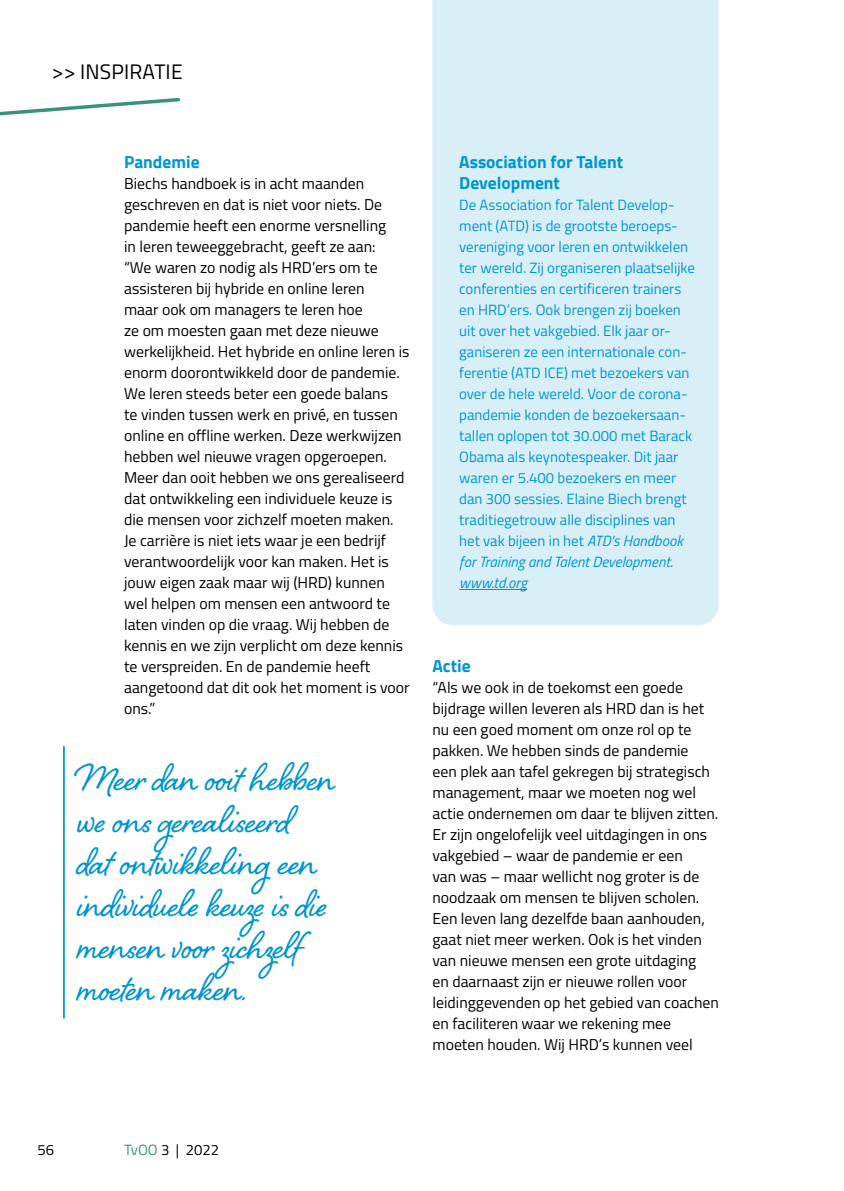
<style>
.page{position:relative;width:844px;height:1191px;background:#fff}
.page>*{position:absolute;margin:0;border:0;box-sizing:border-box;transform-origin:0 0}
.t1{font:49px/42px "Shelby";letter-spacing:-.01em;color:#0095d0}
.t2{font:21px "Titillium Web";letter-spacing:.01em;color:#000}
.t3{font:700 17.5px/21px "Titillium Web";color:#0095d0}
.t4{font:15.75px/21px "Titillium Web";color:#000}
.t5{font:14.88px/21px "Titillium Web";color:#0095d0}
.t6{font:14.88px "Titillium Web";color:#000}
.s1{font-style:italic}
.s2{color:#3d917a}
</style>
<div class="page">
<svg style="left:0;top:97px;width:181px;height:19px"></svg>
<svg style="left:432px;top:0;width:286px;height:625px;background:#d9eff7"></svg>
<hr style="left:459px;top:589px;width:68px;height:1px;background:#0095d0">
<hr style="left:63px;top:746px;width:2px;height:272px;background:#0095d0">
<h2 class="t2" style="left:52px;top:56px;width:132px">&gt;&gt; INSPIRATIE</h2>
<p class="t3" style="left:124px;top:150px;width:77px">Pandemie</p>
<p class="t4" style="left:124px;top:172px;width:287px">Biechs handboek is in acht maanden geschreven en dat is niet voor niets. De pandemie heeft een enorme versnelling<br>in leren teweeggebracht, geeft ze aan:<br>“We waren zo nodig als HRD’ers om te assisteren bij hybride en online leren<br>maar ook om managers te leren hoe<br>ze om moesten gaan met deze nieuwe werkelijkheid. Het hybride en online leren is enorm doorontwikkeld door de pandemie.<br>We leren steeds beter een goede balans<br>te vinden tussen werk en privé, en tussen online en offline werken. Deze werkwijzen hebben wel nieuwe vragen opgeroepen.<br>Meer dan ooit hebben we ons gerealiseerd dat ontwikkeling een individuele keuze is die mensen voor zichzelf moeten maken.<br>Je carrière is niet iets waar je een bedrijf verantwoordelijk voor kan maken. Het is jouw eigen zaak maar wij (HRD) kunnen wel helpen om mensen een antwoord te laten vinden op die vraag. Wij hebben de kennis en we zijn verplicht om deze kennis te verspreiden. En de pandemie heeft aangetoond dat dit ook het moment is voor ons.”</p>
<h1 class="t1" style="left:77px;top:752px;width:260px">Meer dan ooit hebben we ons gerealiseerd dat ontwikkeling een individuele keuze is die mensen voor zichzelf moeten maken.</h1>
<p class="t3" style="left:459px;top:150px;width:165px">Association for Talent<br>Development</p>
<p class="t5" style="left:459px;top:194px;width:237px">De Association for Talent Develop&shy;ment (ATD) is de grootste beroeps&shy;vereniging voor leren en ontwikkelen ter wereld. Zij organiseren plaatselijke conferenties en certificeren trainers en HRD’ers. Ook brengen zij boeken uit over het vakgebied. Elk jaar or&shy;ganiseren ze een internationale con&shy;ferentie (ATD ICE) met bezoekers van over de hele wereld. Voor de corona&shy;pandemie konden de bezoekersaan&shy;tallen oplopen tot 30.000 met Barack Obama als keynotespeaker. Dit jaar waren er 5.400 bezoekers en meer dan 300 sessies. Elaine Biech brengt traditiegetrouw alle disciplines van het vak bijeen in het <span class="s1">ATD's Handbook for Training and Talent Development</span>. <span class="s1">www.td.org</span></p>
<p class="t3" style="left:432px;top:654px;width:40px">Actie</p>
<p class="t4" style="left:432px;top:676px;width:288px">“Als we ook in de toekomst een goede bijdrage willen leveren als HRD dan is het nu een goed moment om onze rol op te pakken. We hebben sinds de pandemie<br>een plek aan tafel gekregen bij strategisch management, maar we moeten nog wel actie ondernemen om daar te blijven zitten.<br>Er zijn ongelofelijk veel uitdagingen in ons vakgebied – waar de pandemie er een<br>van was – maar wellicht nog groter is de noodzaak om mensen te blijven scholen.<br>Een leven lang dezelfde baan aanhouden, gaat niet meer werken. Ook is het vinden van nieuwe mensen een grote uitdaging<br>en daarnaast zijn er nieuwe rollen voor leidinggevenden op het gebied van coachen en faciliteren waar we rekening mee moeten houden. Wij HRD’s kunnen veel</p>
<p class="t6" style="left:37px;top:1139px;width:18px">56</p>
<p class="t6" style="left:124px;top:1139px;width:97px"><span class="s2">TvOO</span> 3 | 2022</p>
</div>
